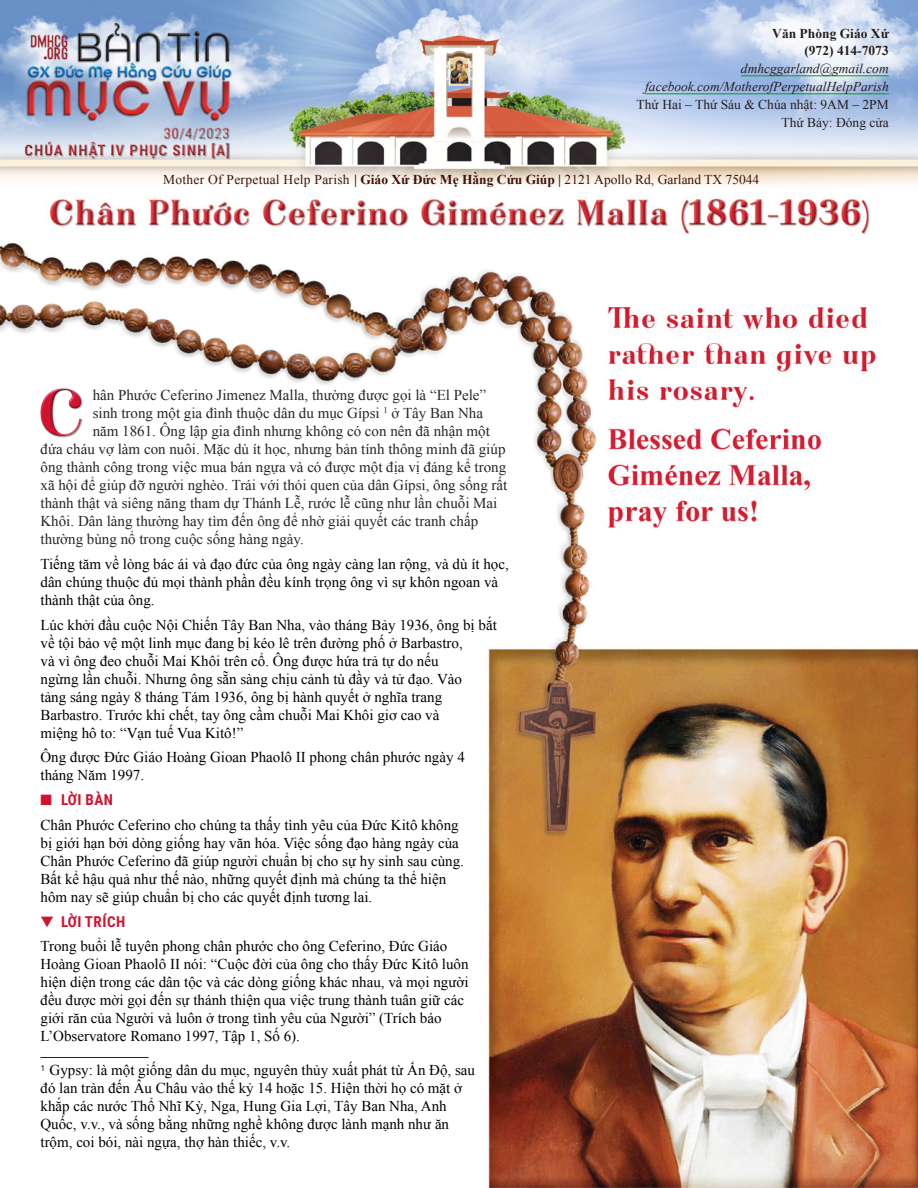
<style>
.page{position:relative;width:918px;height:1188px;background:#fff}
.page>*{position:absolute;margin:0;border:0;box-sizing:border-box;transform-origin:0 0}
.Default{font:15px/18px "Times New Roman";color:#000}
.Daily_Saint_Feature{font:15px "Times New Roman";color:#282526}
.t1{font:700 15px "Roboto Condensed";letter-spacing:.075em;color:#d1232a}
.t2{font:700 15px "Roboto Condensed";letter-spacing:.035em;color:#d21330}
.t3{font:15px "Roboto Condensed";letter-spacing:.035em;color:#d1232a}
.t4{font:13.5px "Times New Roman";letter-spacing:.02em;color:#421405}
.t5{font:italic 13.5px "Times New Roman";color:#231f20}
.t6{font:13.5px "Times New Roman";color:#231f20}
.t7{font:700 13.5px "Times New Roman";color:#231f20}
.s1{font-weight:700}
</style>
<div class="page">
<img style="left:0;top:0;width:918px;height:186px">
<img style="left:0;top:197px;width:918px;height:991px">
<div style="left:41px;top:388px;width:42px;height:50px;background:#231f20;opacity:.5"></div>
<div style="left:39px;top:387px;width:44px;height:48px;background:#fff;opacity:.75"></div>
<div style="left:39px;top:389px;width:44px;height:48px;background:#231f20;opacity:.75"></div>
<hr style="left:40px;top:1057px;width:108px;height:1px;background:#231f20">
<hr style="left:741px;top:75px;width:148px;height:1px;background:#00a018">
<hr style="left:645px;top:93px;width:244px;height:1px;background:#00a018">
<div style="left:23px;top:126px;width:207px;height:32px;background:#b7cae4"></div>
<div style="left:23px;top:127px;width:207px;height:32px;background:#231f20;opacity:.75"></div>
<p class="t7" style="left:772px;top:24px;width:118px">Văn Phòng Giáo Xứ</p>
<p class="t7" style="left:804px;top:41px;width:86px">(972) 414-7073</p>
<p class="t5" style="left:741px;top:59px;width:149px">dmhcggarland@gmail.com</p>
<p class="t5" style="left:645px;top:77px;width:245px">facebook.com/MotherofPerpetualHelpParish</p>
<p class="t6" style="left:637px;top:95px;width:254px">Thứ Hai – Thứ Sáu &amp; Chúa nhật: 9AM – 2PM</p>
<p class="t6" style="left:782px;top:113px;width:109px">Thứ Bảy: Đóng cửa</p>
<p class="t3" style="left:163px;top:123px;width:68px">30/4/2023</p>
<p class="t1" style="left:24px;top:139px;width:207px">CHÚA NHẬT IV PHỤC SINH [A]</p>
<p class="t4" style="left:163px;top:170px;width:598px">Mother Of Perpetual Help Parish <span class="s1">| Giáo Xứ Đức Mẹ Hằng Cứu Giúp |</span> 2121 Apollo Rd, Garland TX 75044</p>
<p class="Daily_Saint_Feature" style="left:93px;top:385px;width:395px">hân Phước Ceferino Jimenez Malla, thường được gọi là “El Pele”</p>
<p class="Daily_Saint_Feature" style="left:93px;top:403px;width:392px">sinh trong một gia đình thuộc dân du mục Gípsi <sup>1</sup> ở Tây Ban Nha</p>
<p class="Daily_Saint_Feature" style="left:93px;top:421px;width:399px">năm 1861. Ông lập gia đình nhưng không có con nên đã nhận một</p>
<p class="Daily_Saint_Feature" style="left:40px;top:439px;width:466px">đứa cháu vợ làm con nuôi. Mặc dù ít học, nhưng bản tính thông minh đã giúp</p>
<p class="Daily_Saint_Feature" style="left:40px;top:457px;width:467px">ông thành công trong việc mua bán ngựa và có được một địa vị đáng kể trong</p>
<p class="Daily_Saint_Feature" style="left:40px;top:475px;width:468px">xã hội để giúp đỡ người nghèo. Trái với thói quen của dân Gípsi, ông sống rất</p>
<p class="Daily_Saint_Feature" style="left:40px;top:493px;width:458px">thành thật và siêng năng tham dự Thánh Lễ, rước lễ cũng như lần chuỗi Mai</p>
<p class="Daily_Saint_Feature" style="left:40px;top:511px;width:439px">Khôi. Dân làng thường hay tìm đến ông để nhờ giải quyết các tranh chấp</p>
<p class="Daily_Saint_Feature" style="left:40px;top:529px;width:265px">thường bùng nổ trong cuộc sống hàng ngày.</p>
<p class="Default" style="left:40px;top:555px;width:470px">Tiếng tăm về lòng bác ái và đạo đức của ông ngày càng lan rộng, và dù ít học, dân chúng thuộc đủ mọi thành phần đều kính trọng ông vì sự khôn ngoan và thành thật của ông.</p>
<p class="Default" style="left:40px;top:615px;width:458px">Lúc khởi đầu cuộc Nội Chiến Tây Ban Nha, vào tháng Bảy 1936, ông bị bắt về tội bảo vệ một linh mục đang bị kéo lê trên đường phố ở Barbastro,<br>và vì ông đeo chuỗi Mai Khôi trên cổ. Ông được hứa trả tự do nếu<br>ngừng lần chuỗi. Nhưng ông sẵn sàng chịu cảnh tù đầy và tử đạo. Vào<br>tảng sáng ngày 8 tháng Tám 1936, ông bị hành quyết ở nghĩa trang Barbastro. Trước khi chết, tay ông cầm chuỗi Mai Khôi giơ cao và<br>miệng hô to: “Vạn tuế Vua Kitô!”</p>
<p class="Default" style="left:40px;top:748px;width:426px">Ông được Ðức Giáo Hoàng Gioan Phaolô II phong chân phước ngày 4 tháng Năm 1997.</p>
<p class="t2" style="left:40px;top:789px;width:74px">■ LỜI BÀN</p>
<p class="Default" style="left:40px;top:816px;width:425px">Chân Phước Ceferino cho chúng ta thấy tình yêu của Ðức Kitô không bị giới hạn bởi dòng giống hay văn hóa. Việc sống đạo hàng ngày của Chân Phước Ceferino đã giúp người chuẩn bị cho sự hy sinh sau cùng.<br>Bất kể hậu quả như thế nào, những quyết định mà chúng ta thể hiện hôm nay sẽ giúp chuẩn bị cho các quyết định tương lai.</p>
<p class="t2" style="left:40px;top:911px;width:86px">▼ LỜI TRÍCH</p>
<p class="Default" style="left:40px;top:937px;width:430px">Trong buổi lễ tuyên phong chân phước cho ông Ceferino, Ðức Giáo Hoàng Gioan Phaolô II nói: “Cuộc đời của ông cho thấy Ðức Kitô luôn hiện diện trong các dân tộc và các dòng giống khác nhau, và mọi người đều được mời gọi đến sự thánh thiện qua việc trung thành tuân giữ các giới răn của Người và luôn ở trong tình yêu của Người” (Trích báo L’Observatore Romano 1997, Tập 1, Số 6).</p>
<p class="Default" style="left:40px;top:1061px;width:436px"><sup>1</sup> Gypsy: là một giống dân du mục, nguyên thủy xuất phát từ Ấn Ðộ, sau đó lan tràn đến Âu Châu vào thế kỷ 14 hoặc 15. Hiện thời họ có mặt ở khắp các nước Thổ Nhĩ Kỳ, Nga, Hung Gia Lợi, Tây Ban Nha, Anh Quốc, v.v., và sống bằng những nghề không được lành mạnh như ăn trộm, coi bói, nài ngựa, thợ hàn thiếc, v.v.</p>
</div>
